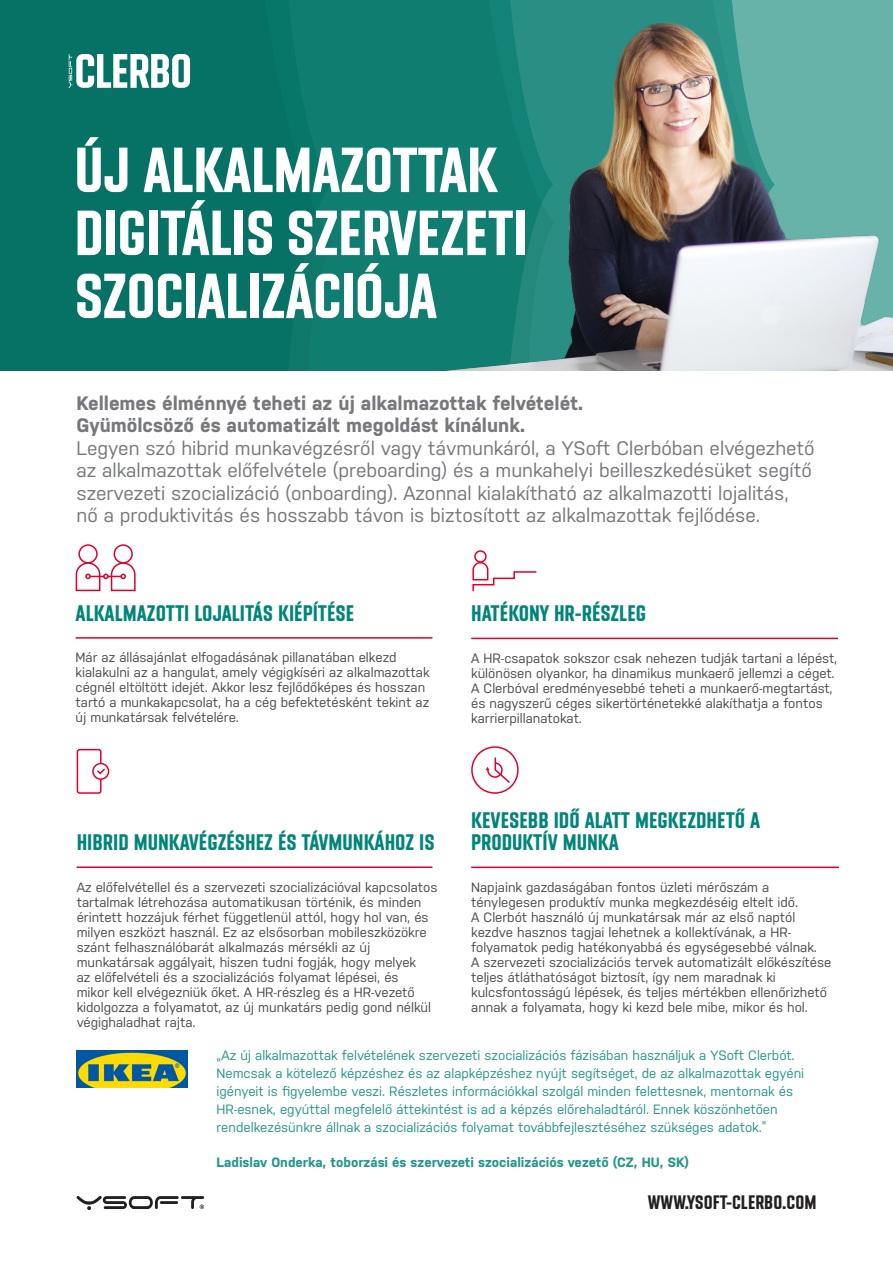
<style>
.page{position:relative;width:893px;height:1263px;background:#fff}
.page>*{position:absolute;margin:0;border:0;box-sizing:border-box;transform-origin:0 0}
.t1{font:700 63.45px/63px "Y Soft";letter-spacing:-.01em;color:#fff}
.text{font:700 22.5px/22.5px "Y Soft";color:#008578}
.Perex{font:19.5px/22.5px "Nudista";color:#76787b}
.Perex-2{font:700 19.5px/22.5px "Nudista";color:#76787b}
.t2{font:700 19.5px "Y Soft";color:#231f20}
.text-2{font:13.5px/15px "Nudista";color:#4b4c4d}
.text-3{font:13.5px/18px "Nudista";color:#26978c}
.text-4{font:700 13.5px "Nudista";color:#26978c}
</style>
<div class="page">
<svg style="left:77px;top:1196px;width:127px;height:14px"></svg>
<hr style="left:76px;top:637px;width:356px;height:2px;background:#e4002b">
<hr style="left:471px;top:638px;width:367px;height:1px;background:#e4002b">
<hr style="left:471px;top:866px;width:368px;height:2px;background:#e4002b">
<hr style="left:77px;top:866px;width:355px;height:2px;background:#e4002b">
<div style="left:334px;top:0;width:221px;height:370px;background:#107d71"></div>
<svg style="left:0;top:0;width:334px;height:370px;background:#067366"></svg>
<svg style="left:69px;top:54px;width:121px;height:34px"></svg>
<img style="left:77px;top:1050px;width:110px;height:38px">
<div style="left:471px;top:746px;width:48px;height:48px;border:2px solid #e4002b;border-radius:50%"></div>
<svg style="left:486px;top:757px;width:24px;height:26px"></svg>
<div style="left:78px;top:544px;width:20px;height:20px;border:2px solid #e4002b;border-radius:50%"></div>
<div style="left:114px;top:544px;width:19px;height:20px;border:2px solid #e4002b;border-radius:50%"></div>
<svg style="left:75px;top:562px;width:61px;height:30px"></svg>
<div style="left:474px;top:550px;width:13px;height:13px;border:2px solid #e4002b;border-radius:50%"></div>
<svg style="left:472px;top:561px;width:65px;height:31px"></svg>
<div style="left:77px;top:749px;width:25px;height:45px;border:2px solid #e4002b;border-radius:2px"></div>
<svg style="left:93px;top:763px;width:16px;height:16px"></svg>
<div style="left:92px;top:763px;width:17px;height:17px;border:2px solid #e4002b;border-radius:50%"></div>
<svg style="left:95px;top:767px;width:12px;height:8px"></svg>
<img style="left:423px;top:1px;width:470px;height:369px">
<h1 class="t1" style="left:74px;top:138px;width:455px">ÚJ ALKALMAZOTTAK<br>DIGITÁLIS SZERVEZETI<br>SZOCIALIZÁCIÓJA</h1>
<p class="Perex-2" style="left:77px;top:392px;width:508px">Kellemes élménnyé teheti az új alkalmazottak felvételét.<br>Gyümölcsöző és automatizált megoldást kínálunk.</p>
<p class="Perex" style="left:77px;top:437px;width:739px">Legyen szó hibrid munkavégzésről vagy távmunkáról, a YSoft Clerbóban elvégezhető az alkalmazottak előfelvétele (preboarding) és a munkahelyi beilleszkedésüket segítő szervezeti szocializáció (onboarding). Azonnal kialakítható az alkalmazotti lojalitás, nő a produktivitás és hosszabb távon is biztosított az alkalmazottak fejlődése.</p>
<p class="text" style="left:76px;top:601px;width:280px">ALKALMAZOTTI LOJALITÁS KIÉPÍTÉSE</p>
<p class="text-2" style="left:76px;top:650px;width:355px">Már az állásajánlat elfogadásának pillanatában elkezd kialakulni az a hangulat, amely végigkíséri az alkalmazottak cégnél eltöltött idejét. Akkor lesz fejlődőképes és hosszan tartó a munkakapcsolat, ha a cég befektetésként tekint az új munkatársak felvételére.</p>
<p class="text" style="left:471px;top:602px;width:177px">HATÉKONY HR-RÉSZLEG</p>
<p class="text-2" style="left:471px;top:650px;width:367px">A HR-csapatok sokszor csak nehezen tudják tartani a lépést, különösen olyankor, ha dinamikus munkaerő jellemzi a céget.<br>A Clerbóval eredményesebbé teheti a munkaerő-megtartást, és nagyszerű céges sikertörténetekké alakíthatja a fontos karrierpillanatokat.</p>
<p class="text" style="left:471px;top:808px;width:290px">KEVESEBB IDŐ ALATT MEGKEZDHETŐ A<br>PRODUKTÍV MUNKA</p>
<p class="text-2" style="left:471px;top:879px;width:362px">Napjaink gazdaságában fontos üzleti mérőszám a ténylegesen produktív munka megkezdéséig eltelt idő.<br>A Clerbót használó új munkatársak már az első naptól kezdve hasznos tagjai lehetnek a kollektívának, a HR&shy;folyamatok pedig hatékonyabbá és egységesebbé válnak.<br>A szervezeti szocializációs tervek automatizált előkészítése teljes átláthatóságot biztosít, így nem maradnak ki kulcsfontosságú lépések, és teljes mértékben ellenőrizhető annak a folyamata, hogy ki kezd bele mibe, mikor és hol.</p>
<p class="text" style="left:77px;top:831px;width:360px">HIBRID MUNKAVÉGZÉSHEZ ÉS TÁVMUNKÁHOZ IS</p>
<p class="text-2" style="left:77px;top:879px;width:362px">Az előfelvétellel és a szervezeti szocializációval kapcsolatos tartalmak létrehozása automatikusan történik, és minden érintett hozzájuk férhet függetlenül attól, hogy hol van, és milyen eszközt használ. Ez az elsősorban mobileszközökre szánt felhasználóbarát alkalmazás mérsékli az új munkatársak aggályait, hiszen tudni fogják, hogy melyek<br>az előfelvételi és a szocializációs folyamat lépései, és<br>mikor kell elvégezniük őket. A HR-részleg és a HR-vezető kidolgozza a folyamatot, az új munkatárs pedig gond nélkül végighaladhat rajta.</p>
<p class="text-3" style="left:217px;top:1046px;width:589px">„Az új alkalmazottak felvételének szervezeti szocializációs fázisában használjuk a YSoft Clerbót.<br>Nemcsak a kötelező képzéshez és az alapképzéshez nyújt segítséget, de az alkalmazottak egyéni igényeit is figyelembe veszi. Részletes információkkal szolgál minden felettesnek, mentornak és HR-esnek, egyúttal megfelelő áttekintést is ad a képzés előrehaladtáról. Ennek köszönhetően rendelkezésünkre állnak a szocializációs folyamat továbbfejlesztéséhez szükséges adatok.”</p>
<p class="text-4" style="left:217px;top:1155px;width:474px">Ladislav Onderka, toborzási és szervezeti szocializációs vezető (CZ, HU, SK)</p>
<p class="t2" style="left:648px;top:1191px;width:170px">WWW.YSOFT-CLERBO.COM</p>
</div>
